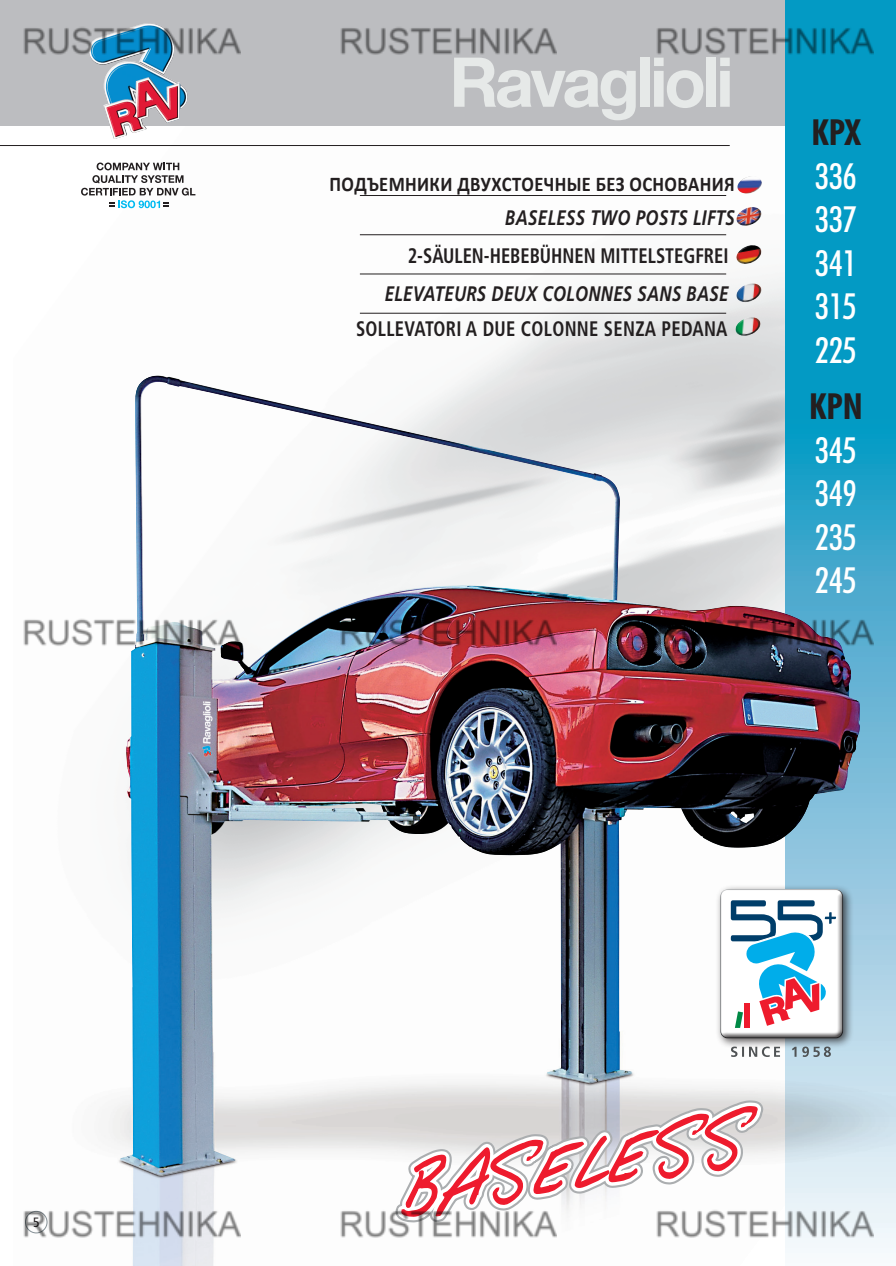
<style>
.page{position:relative;width:896px;height:1266px;background:#fff}
.page>*{position:absolute;margin:0;border:0;box-sizing:border-box;transform-origin:0 0}
.t1{font:500 condensed 36px/43.5px "Futura BT";color:#fff;text-align:justify}
.t2{font:700 condensed 36px "Futura BT";color:#231f20}
.t3{font:700 condensed 21px "Frutiger LT Std";color:#231f20;scale:.88 1}
.t4{font:italic 700 21px "Frutiger LT Std";letter-spacing:.015em;color:#231f20;scale:.8 1}
.t5{font:700 21px "Calibri";letter-spacing:.02em;color:#231f20;scale:.88 1}
.t6{font:condensed 13.5px "Frutiger LT Std";color:#231f20}
</style>
<div class="page">
<img style="left:122px;top:145px;width:663px;height:230px">
<div style="left:0;top:0;width:895px;height:126px;background:#bcbdc0"></div>
<div style="left:785px;top:0;width:110px;height:1265px;background:#039ac4"></div>
<svg style="left:454px;top:60px;width:181px;height:60px"></svg>
<div style="left:640px;top:58px;width:9px;height:49px;background:#e6e9e8"></div>
<div style="left:706px;top:58px;width:9px;height:49px;background:#e6e9e8"></div>
<svg style="left:720px;top:60px;width:9px;height:47px"></svg>
<svg style="left:654px;top:58px;width:49px;height:50px"></svg>
<hr style="left:0;top:145px;width:729px;height:1px;background:#231f20">
<hr style="left:360px;top:195px;width:366px;height:1px;background:#231f20">
<hr style="left:360px;top:234px;width:366px;height:1px;background:#231f20">
<hr style="left:360px;top:273px;width:366px;height:1px;background:#231f20">
<hr style="left:360px;top:313px;width:366px;height:1px;background:#231f20">
<img style="left:736px;top:207px;width:25px;height:20px">
<img style="left:736px;top:245px;width:25px;height:20px">
<img style="left:735px;top:317px;width:25px;height:20px">
<img style="left:736px;top:283px;width:25px;height:20px">
<img style="left:104px;top:459px;width:791px;height:806px">
<img style="left:120px;top:375px;width:739px;height:799px">
<div style="left:714px;top:883px;width:140px;height:166px;background:#231f20;opacity:.75"></div>
<div style="left:719px;top:889px;width:125px;height:149px;background:#231f20;opacity:.75"></div>
<svg style="left:389px;top:900px;width:447px;height:365px"></svg>
<div style="left:744px;top:1003px;width:5px;height:24px;background:#ee1b2d"></div>
<img style="left:92px;top:60px;width:96px;height:79px">
<svg style="left:81px;top:162px;width:114px;height:46px"></svg>
<img style="left:736px;top:176px;width:26px;height:18px">
<img style="left:23px;top:23px;width:217px;height:37px">
<img style="left:340px;top:27px;width:216px;height:33px">
<img style="left:655px;top:27px;width:218px;height:33px">
<img style="left:23px;top:614px;width:217px;height:37px">
<img style="left:339px;top:614px;width:217px;height:37px">
<img style="left:655px;top:614px;width:218px;height:37px">
<img style="left:23px;top:1205px;width:217px;height:38px">
<img style="left:339px;top:1205px;width:217px;height:38px">
<img style="left:655px;top:1205px;width:218px;height:38px">
<p class="t6" style="left:33px;top:1214px;width:8px">5</p>
<p class="t5" style="left:329px;top:171px;width:462px">ПОДЪЕМНИКИ ДВУХСТОЕЧНЫЕ БЕЗ ОСНОВАНИЯ</p>
<p class="t4" style="left:505px;top:205px;width:288px">BASELESS TWO POSTS LIFTS</p>
<p class="t3" style="left:407px;top:243px;width:366px">2-SÄULEN-HEBEBÜHNEN MITTELSTEGFREI</p>
<p class="t4" style="left:384px;top:281px;width:431px">ELEVATEURS DEUX COLONNES SANS BASE</p>
<p class="t3" style="left:356px;top:316px;width:423px">SOLLEVATORI A DUE COLONNE SENZA PEDANA</p>
<h1 class="t2" style="left:811px;top:110px;width:50px">KPX</h1>
<h1 class="t1" style="left:815px;top:154px;width:43px">336<br>337<br>341<br>315<br>225</h1>
<h1 class="t2" style="left:809px;top:384px;width:55px">KPN</h1>
<h1 class="t1" style="left:815px;top:428px;width:43px">345<br>349<br>235<br>245</h1>
</div>
